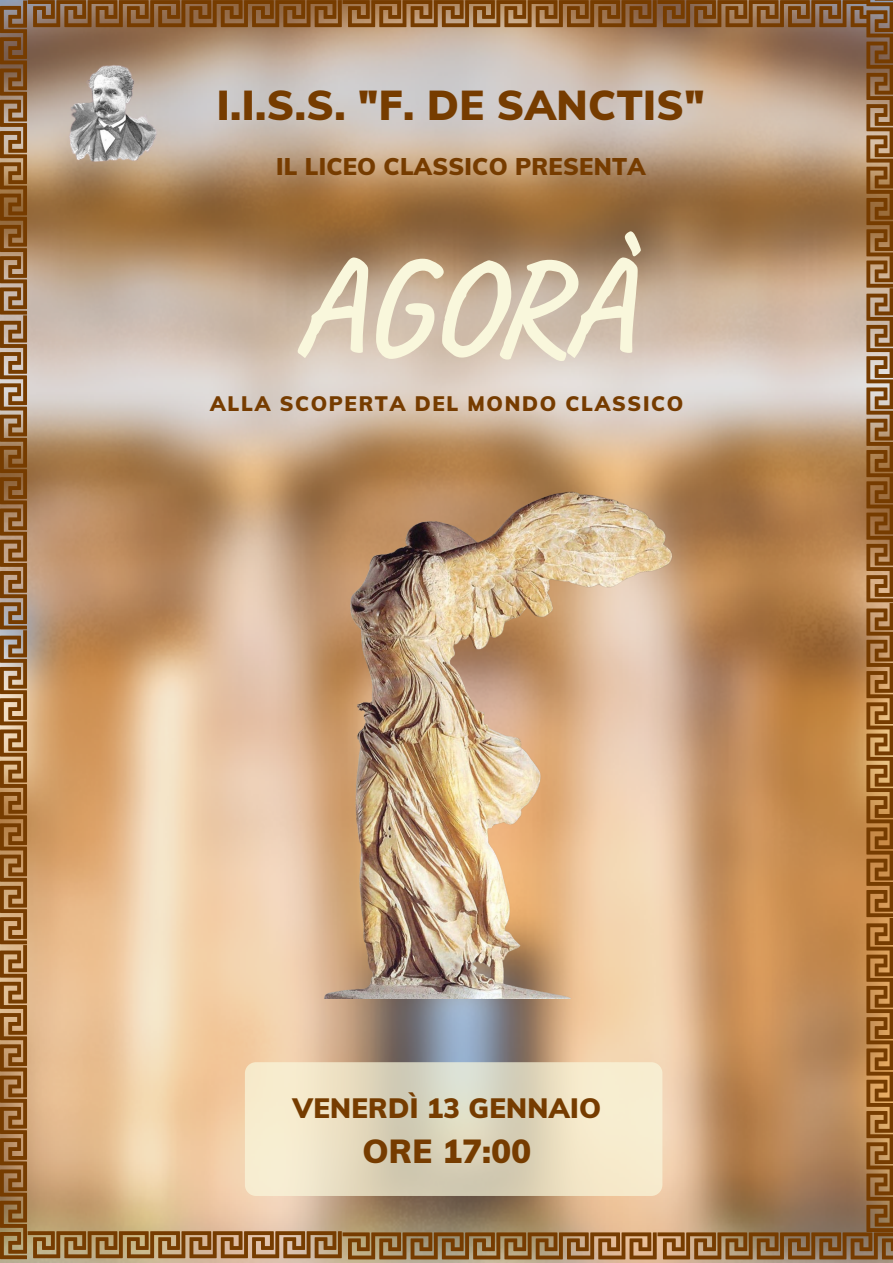
<style>
.page{position:relative;width:893px;height:1263px;background:#fff}
.page>*{position:absolute;margin:0;border:0;box-sizing:border-box;transform-origin:0 0}
.t1{font:700 133.57px "Caveat";color:#f9f7dc}
.t2{font:900 40.88px "Muli";letter-spacing:.01em;color:#763c00}
.t3{font:900 32.62px "Muli";letter-spacing:.01em;color:#763c00}
.t4{font:900 27.38px "Muli";letter-spacing:.01em;color:#763c00}
.t5{font:900 23.62px "Muli";letter-spacing:.01em;color:#763c00}
.t6{font:900 20.48px "Muli";letter-spacing:.08em;color:#763c00}
</style>
<div class="page">
<img style="left:0;top:0;width:893px;height:1259px">
<h2 class="t2" style="left:217px;top:79px;width:489px">I.I.S.S. "F. DE SANCTIS"</h2>
<p class="t5" style="left:276px;top:151px;width:371px">IL LICEO CLASSICO PRESENTA</p>
<h1 class="t1" style="left:292px;top:222px;width:338px">AGORÀ</h1>
<p class="t6" style="left:210px;top:391px;width:474px">ALLA SCOPERTA DEL MONDO CLASSICO</p>
<h3 class="t4" style="left:292px;top:1090px;width:310px">VENERDÌ 13 GENNAIO</h3>
<h3 class="t3" style="left:362px;top:1130px;width:170px">ORE 17:00</h3>
</div>
